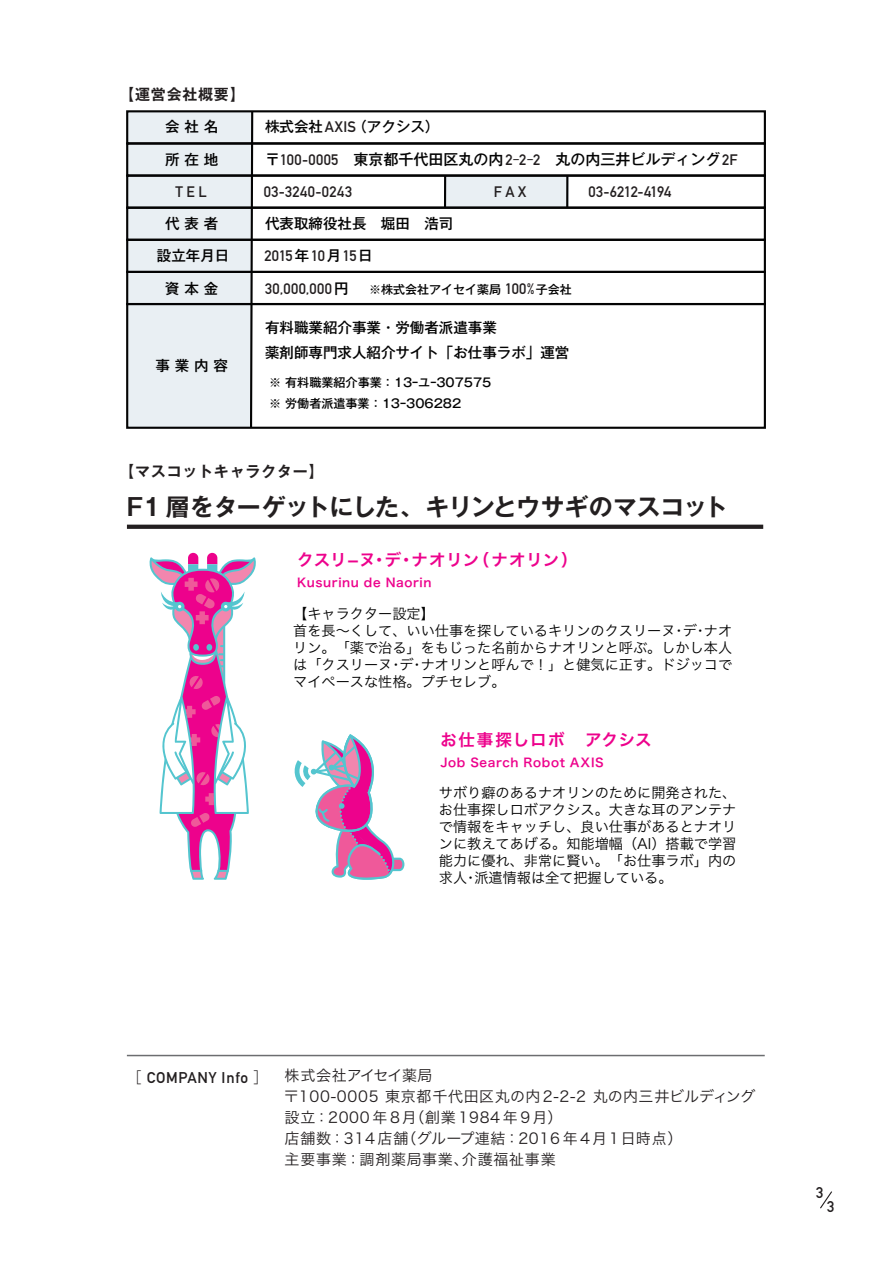
<style>
.page{position:relative;width:893px;height:1263px;background:#fff}
.page>*{position:absolute;margin:0;border:0;box-sizing:border-box;transform-origin:0 0}
.t1{font:24px "Gothic MB101 De B";letter-spacing:-.025em;color:#231f20}
.t2{font:16.5px "Hira Kaku Pro W6";letter-spacing:.025em;color:#ed028c}
.t3{font:16.5px "Hira Kaku Pro W6";letter-spacing:.06em;color:#ed028c}
.t4{font:15.3px "DIN Mittelschrift Std";letter-spacing:.05em;color:#231f20}
.t5{font:15px/21px "Hira Kaku Pro W3";letter-spacing:.05em;color:#231f20}
.t6{font:15px "DIN Mittelschrift Std";letter-spacing:.02em;color:#231f20}
.t7{font:500 15px "Gothic MB101 Pr 5";color:#030303}
.t8{font:15px "Gothic MB101 De B";letter-spacing:.05em;color:#231f20}
.t9{font:15px "DIN Mittelschrift Std";letter-spacing:-.015em;color:#231f20}
.t10{font:500 14.55px/24.8px "Gothic MB101 Pr 5";color:#030303}
.t11{font:14.1px/17px "Hira Kaku Pro W3";color:#030303}
.t12{font:500 12.15px/21.1px "Gothic MB101 Pr 5";color:#030303}
.t13{font:12px "Hira Kaku Pro W6";letter-spacing:.05em;color:#ed028c}
.s1{font-family:"DIN Mittelschrift Std";font-weight:400;font-size:15px;color:#231f20}
.s2{font-family:"DIN Mittelschrift Std";font-weight:400;color:#231f20}
.s3{font-family:"Koz Go Pro Regular 83 pv RKSJ H";font-weight:400;color:#231f20}
.s4{font-family:"Gothic MB101 Pr 5";font-weight:500;font-size:14.55px;color:#030303}
.s5{font-family:"Gothic MB101 Pr 5";font-weight:500;font-size:12px;color:#030303}
.s6{font-family:"UD Shin Go Pro Regular 83 pv RKSJ H";font-size:15px}
</style>
<div class="page">
<svg style="left:820px;top:1191px;width:12px;height:18px"></svg>
<svg style="left:127px;top:525px;width:636px;height:4px;background:#292526"></svg>
<hr style="left:127px;top:1055px;width:638px;height:1px;background:#6c6d70">
<svg style="left:294px;top:734px;width:110px;height:146px"></svg>
<svg style="left:149px;top:553px;width:107px;height:327px"></svg>
<div style="left:445px;top:175px;width:124px;height:33px;background:#e9eff3"></div>
<div style="left:127px;top:111px;width:124px;height:317px;background:#e9eff3"></div>
<svg style="left:250px;top:113px;width:4px;height:313px"></svg>
<div style="left:126px;top:110px;width:640px;height:35px;border:2px solid #030303"></div>
<div style="left:126px;top:142px;width:640px;height:35px;border:2px solid #030303"></div>
<div style="left:126px;top:303px;width:640px;height:126px;border:2px solid #030303"></div>
<div style="left:126px;top:271px;width:640px;height:34px;border:2px solid #030303"></div>
<div style="left:126px;top:239px;width:640px;height:34px;border:2px solid #030303"></div>
<div style="left:126px;top:174px;width:640px;height:35px;border:2px solid #030303"></div>
<div style="left:126px;top:207px;width:640px;height:34px;border:2px solid #030303"></div>
<hr style="left:444px;top:176px;width:2px;height:32px;background:#030303">
<hr style="left:566px;top:176px;width:2px;height:32px;background:#030303">
<p class="t8" style="left:119px;top:84px;width:127px">【運営会社概要】</p>
<p class="t10" style="left:165px;top:113px;width:55px">会 社 名</p>
<p class="t10" style="left:165px;top:146px;width:55px">所 在 地</p>
<p class="t10" style="left:265px;top:113px;width:176px">株式会社<span class="s1">AXIS</span> （アクシス）</p>
<p class="t7" style="left:265px;top:147px;width:474px">〒<span class="s2">100-0005</span>　東京都千代田区丸の内<span class="s2">2</span><span class="s3">ｰ</span><span class="s2">2</span><span class="s3">ｰ</span><span class="s2">2</span>　丸の内三井ビルディング<span class="s2">2F</span></p>
<p class="t6" style="left:175px;top:183px;width:33px">T E L</p>
<p class="t6" style="left:264px;top:183px;width:90px">03-3240-0243</p>
<p class="t6" style="left:494px;top:183px;width:34px">F A X</p>
<p class="t9" style="left:588px;top:183px;width:84px">03-6212-4194</p>
<p class="t10" style="left:165px;top:210px;width:55px">代 表 者</p>
<p class="t10" style="left:157px;top:242px;width:74px">設立年月日</p>
<p class="t10" style="left:165px;top:275px;width:55px">資 本 金</p>
<p class="t6" style="left:265px;top:280px;width:308px">30,000,000<span class="s4">円　</span> <span class="s5">※株式会社アイセイ薬局</span> 100%<span class="s5">子会社</span></p>
<p class="t10" style="left:265px;top:210px;width:190px">代表取締役社長　堀田　浩司</p>
<p class="t6" style="left:264px;top:247px;width:110px">2015<span class="s4">年</span>10<span class="s4">月</span>15<span class="s4">日</span></p>
<p class="t10" style="left:155px;top:352px;width:74px">事 業 内 容</p>
<p class="t10" style="left:265px;top:314px;width:306px">有料職業紹介事業・労働者派遣事業<br>薬剤師専門求人紹介サイト「お仕事ラボ」運営</p>
<p class="t12" style="left:269px;top:371px;width:224px">※ 有料職業紹介事業：13ｰユｰ307575 ※ 労働者派遣事業：13ｰ306282</p>
<p class="t8" style="left:119px;top:460px;width:206px">【マスコットキャラクター】</p>
<h1 class="t1" style="left:127px;top:490px;width:602px">F1 層をターゲットにした、キリンとウサギのマスコット</h1>
<p class="t2" style="left:297px;top:545px;width:282px">クスリ-ヌ･デ･ナオリン（ナオリン）</p>
<p class="t13" style="left:297px;top:572px;width:136px">Kusurinu de Naorin</p>
<p class="t11" style="left:293px;top:604px;width:441px">【キャラクター設定】<br>首を長～くして、いい仕事を探しているキリンのクスリーヌ･デ･ナオリン。「薬で治る」をもじった名前からナオリンと呼ぶ。しかし本人は「クスリーヌ･デ･ナオリンと呼んで！」と健気に正す。ドジッコでマイペースな性格。プチセレブ。</p>
<p class="t3" style="left:441px;top:725px;width:213px">お仕事探しロボ　アクシス</p>
<p class="t13" style="left:441px;top:752px;width:165px">Job Search Robot AXIS</p>
<p class="t11" style="left:439px;top:783px;width:299px;text-align:justify">サボり癖のあるナオリンのために開発された、お仕事探しロボアクシス。大きな耳のアンテナで情報をキャッチし、良い仕事があるとナオリンに教えてあげる。知能増幅（AI）搭載で学習能力に優れ、非常に賢い。「お仕事ラボ」内の求人･派遣情報は全て把握している。</p>
<p class="t4" style="left:126px;top:1069px;width:143px"><span class="s6">［</span> COMPANY Info <span class="s6">］</span></p>
<p class="t5" style="left:284px;top:1064px;width:473px">株式会社アイセイ薬局<br>〒100-0005 東京都千代田区丸の内2-2-2 丸の内三井ビルディング設立：2000 年 8月（創業 1984 年 9月）<br>店舗数：314 店舗（グループ連結：2016 年 4月1日時点）<br>主要事業：調剤薬局事業、介護福祉事業</p>
<p class="t4" style="left:816px;top:1183px;width:9px">3</p>
<p class="t4" style="left:827px;top:1198px;width:9px">3</p>
</div>
